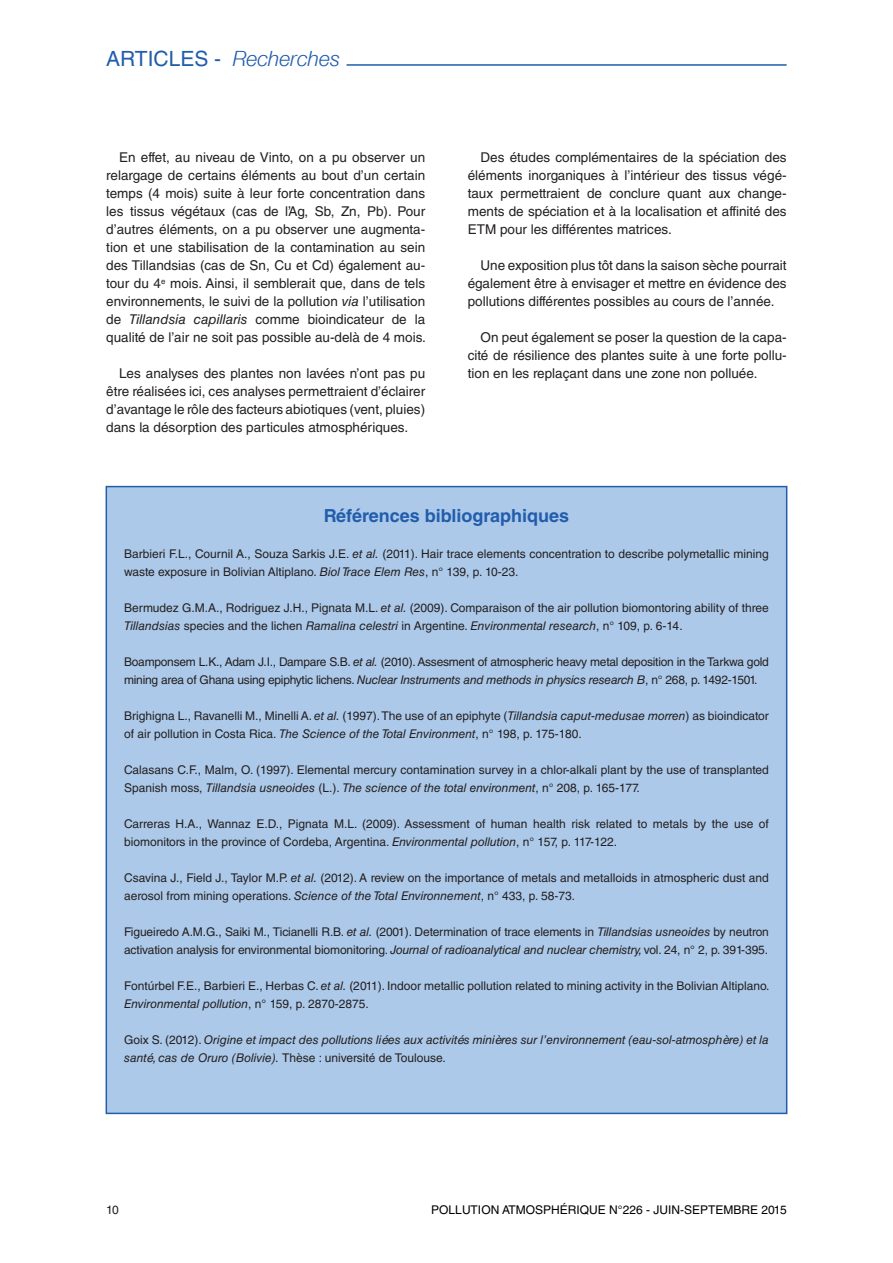
<style>
.page{position:relative;width:893px;height:1263px;background:#fff}
.page>*{position:absolute;margin:0;border:0;box-sizing:border-box;transform-origin:0 0}
.t1{font:italic 21px "Helvetica Neue";color:#225dab}
.t2{font:700 18px "Helvetica LT Std";color:#225dab}
.t3{font:13.5px/18px "Helvetica LT Std";color:#231f20;text-align:justify}
.t4{font:12px/18px "Helvetica LT Std";color:#231f20}
.t5{font:12px/18px "Helvetica LT Std";letter-spacing:-.02em;color:#231f20}
.t6{font:italic 12px/18px "Helvetica LT Std";color:#231f20}
.t7{font:12px "Helvetica LT Std";color:#000}
.s1{font-family:"Helvetica LT Std";font-style:normal}
.s2{font-style:italic}
.s3{font-style:normal}
</style>
<div class="page">
<hr style="left:347px;top:64px;width:440px;height:2px;background:#225dab">
<div style="left:106px;top:487px;width:681px;height:626px;background:#acc9e9"></div>
<h1 class="t1" style="left:106px;top:46px;width:235px"><span class="s1">ARTICLES -</span> Recherches</h1>
<p class="t3" style="left:106px;top:148px;width:321px;text-indent:13px">En effet, au niveau de Vinto, on a pu observer un relargage de certains éléments au bout d’un certain temps (4 mois) suite à leur forte concentration dans les tissus végétaux (cas de l’Ag, Sb, Zn, Pb). Pour d’autres éléments, on a pu observer une augmenta&shy;tion et une stabilisation de la contamination au sein des Tillandsias (cas de Sn, Cu et Cd) également au&shy;tour du 4<sup>e</sup> mois. Ainsi, il semblerait que, dans de tels environnements, le suivi de la pollution <span class="s2">via</span> l’utilisation de <span class="s2">Tillandsia capillaris</span> comme bioindicateur de la qualité de l’air ne soit pas possible au-delà de 4 mois.</p>
<p class="t3" style="left:106px;top:364px;width:320px;text-indent:13px">Les analyses des plantes non lavées n’ont pas pu être réalisées ici, ces analyses permettraient d’éclairer d’avantage le rôle des facteurs abiotiques (vent, pluies) dans la désorption des particules atmosphériques.</p>
<p class="t3" style="left:468px;top:148px;width:320px;text-indent:13px">Des études complémentaires de la spéciation des éléments inorganiques à l’intérieur des tissus végé&shy;taux permettraient de conclure quant aux change&shy;ments de spéciation et à la localisation et affinité des ETM pour les différentes matrices.</p>
<p class="t3" style="left:468px;top:256px;width:320px;text-indent:13px">Une exposition plus tôt dans la saison sèche pourrait également être à envisager et mettre en évidence des pollutions différentes possibles au cours de l’année.</p>
<p class="t3" style="left:468px;top:328px;width:320px;text-indent:13px">On peut également se poser la question de la capa&shy;cité de résilience des plantes suite à une forte pollu&shy;tion en les replaçant dans une zone non polluée.</p>
<h2 class="t2" style="left:324px;top:505px;width:247px">Références bibliographiques</h2>
<p class="t4" style="left:124px;top:545px;width:646px">Barbieri F.L., Cournil A., Souza Sarkis J.E. <span class="s2">et al.</span> (2011). Hair trace elements concentration to describe polymetallic mining waste exposure in Bolivian Altiplano. <span class="s2">Biol Trace Elem Res</span>, n° 139, p. 10-23.</p>
<p class="t4" style="left:124px;top:599px;width:646px">Bermudez G.M.A., Rodriguez J.H., Pignata M.L. <span class="s2">et al.</span> (2009). Comparaison of the air pollution biomontoring ability of three<br><span class="s2">Tillandsias</span> species and the lichen <span class="s2">Ramalina celestri</span> in Argentine. <span class="s2">Environmental research</span>, n° 109, p. 6-14.</p>
<p class="t5" style="left:124px;top:653px;width:646px">Boamponsem L.K., Adam J.I., Dampare S.B. <span class="s2">et al.</span> (2010). Assesment of atmospheric heavy metal deposition in the Tarkwa gold mining area of Ghana using epiphytic lichens. <span class="s2">Nuclear Instruments and methods in physics research B</span>, n° 268, p. 1492-1501.</p>
<p class="t4" style="left:124px;top:707px;width:646px">Brighigna L., Ravanelli M., Minelli A. <span class="s2">et al.</span> (1997). The use of an epiphyte (<span class="s2">Tillandsia caput-medusae morren</span>) as bioindicator of air pollution in Costa Rica. <span class="s2">The Science of the Total Environment</span>, n° 198, p. 175-180.</p>
<p class="t4" style="left:124px;top:761px;width:646px">Calasans C.F., Malm, O. (1997). Elemental mercury contamination survey in a chlor-alkali plant by the use of transplanted<br>Spanish moss, <span class="s2">Tillandsia usneoides</span> (L.). <span class="s2">The science of the total environment</span>, n° 208, p. 165-177.</p>
<p class="t4" style="left:124px;top:815px;width:646px">Carreras H.A., Wannaz E.D., Pignata M.L. (2009). Assessment of human health risk related to metals by the use of biomonitors in the province of Cordeba, Argentina. <span class="s2">Environmental pollution</span>, n° 157, p. 117-122.</p>
<p class="t4" style="left:124px;top:869px;width:646px">Csavina J., Field J., Taylor M.P. <span class="s2">et al.</span> (2012). A review on the importance of metals and metalloids in atmospheric dust and aerosol from mining operations. <span class="s2">Science of the Total Environnement</span>, n° 433, p. 58-73.</p>
<p class="t4" style="left:124px;top:923px;width:646px">Figueiredo A.M.G., Saiki M., Ticianelli R.B. <span class="s2">et al.</span> (2001). Determination of trace elements in <span class="s2">Tillandsias usneoides</span> by neutron activation analysis for environmental biomonitoring. <span class="s2">Journal of radioanalytical and nuclear chemistry,</span> vol. 24, n° 2, p. 391-395.</p>
<p class="t4" style="left:124px;top:977px;width:647px">Fontúrbel F.E., Barbieri E., Herbas C. <span class="s2">et al.</span> (2011). Indoor metallic pollution related to mining activity in the Bolivian Altiplano.<br><span class="s2">Environmental pollution</span>, n° 159, p. 2870-2875.</p>
<p class="t6" style="left:124px;top:1031px;width:646px"><span class="s3">Goix S. (2012).</span> Origine et impact des pollutions liées aux activités minières sur l’environnement (eau-sol-atmosphère) et la santé, cas de Oruro (Bolivie). <span class="s3">Thèse : université de Toulouse.</span></p>
<p class="t4" style="left:106px;top:1201px;width:14px">10</p>
<p class="t7" style="left:431px;top:1203px;width:357px">POLLUTION ATMOSPHÉRIQUE N°226 - JUIN-SEPTEMBRE 2015</p>
</div>
